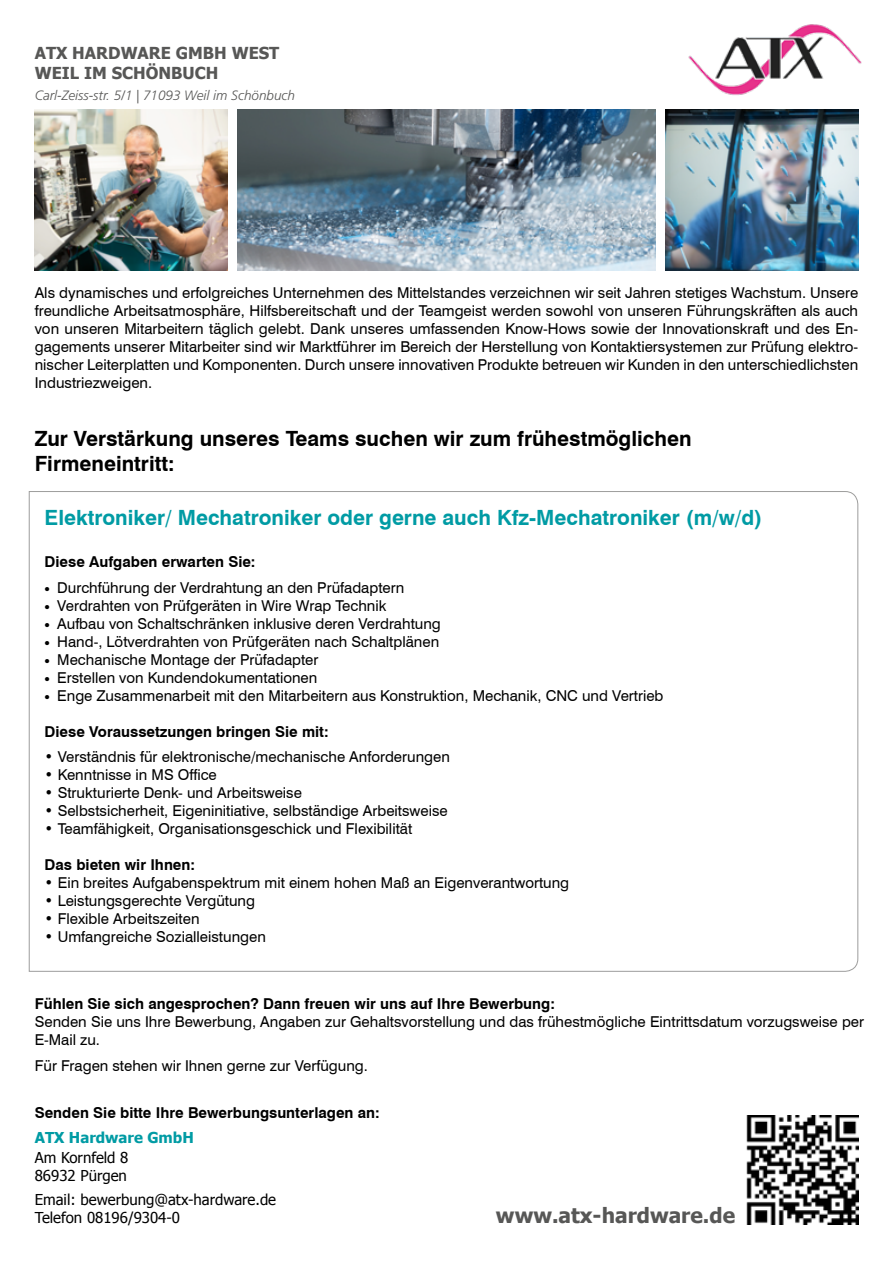
<style>
.page{position:relative;width:893px;height:1263px;background:#fff}
.page>*{position:absolute;margin:0;border:0;box-sizing:border-box;transform-origin:0 0}
.t1{font:700 21px/25.2px "Swiss 721 BT";color:#000}
.t2{font:700 21px "Swiss 721 BT";color:#009ba4}
.t3{font:700 21px "Tahoma";color:#575756}
.t4{font:700 16.5px/19.8px "Tahoma";color:#575756}
.t5{font:15px/18px "Swiss 721 BT";color:#000;text-align:justify}
.t6{font:700 15px "Swiss 721 BT";color:#000}
.t7{font:15px/18px "Tahoma";color:#000}
.t8{font:700 15px "Tahoma";color:#009ba4}
.t9{font:italic 300 13.5px "Frutiger LT Std";color:#575756}
.s1{font-family:"Tahoma";font-size:12px}
</style>
<div class="page">
<img style="left:746px;top:1116px;width:112px;height:108px">
<svg style="left:28px;top:491px;width:831px;height:481px"></svg>
<img style="left:688px;top:24px;width:174px;height:71px">
<img style="left:237px;top:109px;width:419px;height:161px">
<img style="left:35px;top:109px;width:193px;height:161px">
<img style="left:665px;top:109px;width:193px;height:161px">
<p class="t4" style="left:35px;top:42px;width:246px">ATX HARDWARE GMBH WEST<br>WEIL IM SCHÖNBUCH</p>
<p class="t9" style="left:35px;top:87px;width:262px">Carl-Zeiss-str. 5/1 | 71093 Weil im Schönbuch</p>
<p class="t5" style="left:35px;top:283px;width:825px">Als dynamisches und erfolgreiches Unternehmen des Mittelstandes verzeichnen wir seit Jahren stetiges Wachstum. Unsere freundliche Arbeitsatmosphäre, Hilfsbereitschaft und der Teamgeist werden sowohl von unseren Führungskräften als auch von unseren Mitarbeitern täglich gelebt. Dank unseres umfassenden Know-Hows sowie der Innovationskraft und des En&shy;gagements unserer Mitarbeiter sind wir Marktführer im Bereich der Herstellung von Kontaktiersystemen zur Prüfung elektro&shy;nischer Leiterplatten und Komponenten. Durch unsere innovativen Produkte betreuen wir Kunden in den unterschiedlichsten Industriezweigen.</p>
<h1 class="t1" style="left:35px;top:425px;width:658px">Zur Verstärkung unseres Teams suchen wir zum frühestmöglichen<br>Firmeneintritt:</h1>
<h1 class="t2" style="left:45px;top:505px;width:719px">Elektroniker/ Mechatroniker oder gerne auch Kfz-Mechatroniker (m/w/d)</h1>
<p class="t6" style="left:45px;top:552px;width:212px">Diese Aufgaben erwarten Sie:</p>
<p class="t5" style="left:45px;top:579px;width:361px"><span class="s1">•</span> Durchführung der Verdrahtung an den Prüfadaptern</p>
<p class="t5" style="left:45px;top:597px;width:343px"><span class="s1">•</span> Verdrahten von Prüfgeräten in Wire Wrap Technik</p>
<p class="t5" style="left:45px;top:615px;width:398px"><span class="s1">•</span> Aufbau von Schaltschränken inklusive deren Verdrahtung</p>
<p class="t5" style="left:45px;top:633px;width:396px"><span class="s1">•</span> Hand-, Lötverdrahten von Prüfgeräten nach Schaltplänen</p>
<p class="t5" style="left:45px;top:651px;width:275px"><span class="s1">•</span> Mechanische Montage der Prüfadapter</p>
<p class="t5" style="left:45px;top:669px;width:274px"><span class="s1">•</span> Erstellen von Kundendokumentationen</p>
<p class="t5" style="left:45px;top:687px;width:620px"><span class="s1">•</span> Enge Zusammenarbeit mit den Mitarbeitern aus Konstruktion, Mechanik, CNC und Vertrieb</p>
<p class="t6" style="left:45px;top:723px;width:286px">Diese Voraussetzungen bringen Sie mit:</p>
<p class="t5" style="left:45px;top:747px;width:407px">• Verständnis für elektronische/mechanische Anforderungen</p>
<p class="t5" style="left:45px;top:765px;width:174px">• Kenntnisse in MS Office</p>
<p class="t5" style="left:45px;top:783px;width:259px">• Strukturierte Denk- und Arbeitsweise</p>
<p class="t5" style="left:45px;top:801px;width:404px">• Selbstsicherheit, Eigeninitiative, selbständige Arbeitsweise</p>
<p class="t5" style="left:45px;top:819px;width:369px">• Teamfähigkeit, Organisationsgeschick und Flexibilität</p>
<p class="t6" style="left:45px;top:855px;width:152px">Das bieten wir Ihnen:</p>
<p class="t5" style="left:45px;top:873px;width:526px">• Ein breites Aufgabenspektrum mit einem hohen Maß an Eigenverantwortung</p>
<p class="t5" style="left:45px;top:891px;width:212px">• Leistungsgerechte Vergütung</p>
<p class="t5" style="left:45px;top:909px;width:156px">• Flexible Arbeitszeiten</p>
<p class="t5" style="left:45px;top:927px;width:223px">• Umfangreiche Sozialleistungen</p>
<p class="t6" style="left:35px;top:994px;width:522px">Fühlen Sie sich angesprochen? Dann freuen wir uns auf Ihre Bewerbung:</p>
<p class="t5" style="left:35px;top:1012px;width:831px">Senden Sie uns Ihre Bewerbung, Angaben zur Gehaltsvorstellung und das frühestmögliche Eintrittsdatum vorzugsweise per<br>E-Mail zu.</p>
<p class="t5" style="left:35px;top:1057px;width:335px">Für Fragen stehen wir Ihnen gerne zur Verfügung.</p>
<p class="t6" style="left:35px;top:1104px;width:347px">Senden Sie bitte Ihre Bewerbungsunterlagen an:</p>
<p class="t8" style="left:35px;top:1126px;width:161px">ATX Hardware GmbH</p>
<p class="t7" style="left:35px;top:1147px;width:95px">Am Kornfeld 8<br>86932 Pürgen</p>
<p class="t7" style="left:35px;top:1190px;width:243px">Email: bewerbung@atx-hardware.de<br>Telefon 08196/9304-0</p>
<h1 class="t3" style="left:496px;top:1201px;width:241px">www.atx-hardware.de</h1>
</div>
